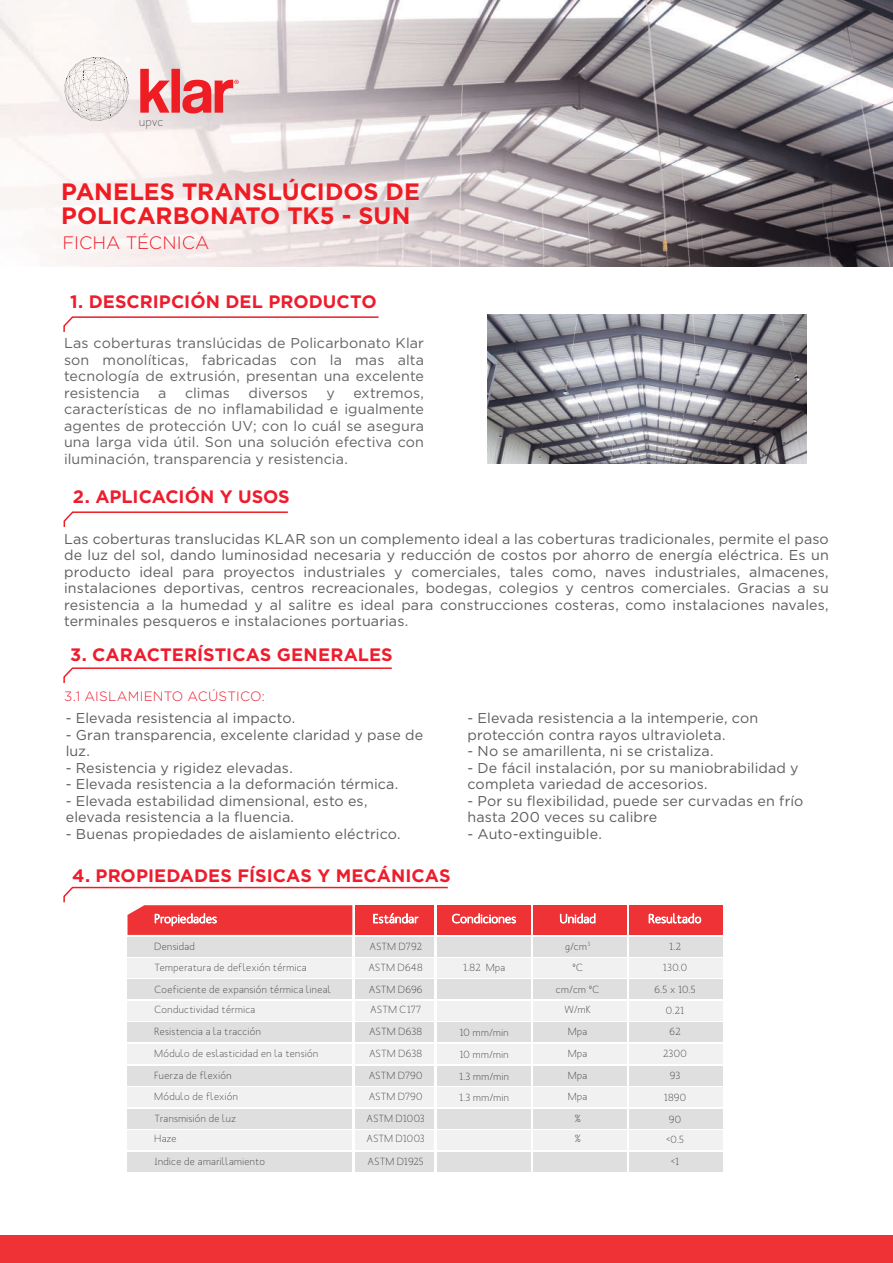
<style>
.page{position:relative;width:893px;height:1263px;background:#fff}
.page>*{position:absolute;margin:0;border:0;box-sizing:border-box;transform-origin:0 0}
.t1{font:700 23.7px/23.9px "Gotham";color:#ee1d23}
.t2{font:700 18px "Gotham";color:#ee1d2e}
.t3{font:300 18px "Gotham";color:#ee1d23}
.t4{font:14.25px/16.5px "Gotham";letter-spacing:.01em;color:#5d5d5d}
.t5{font:14.25px/16.5px "Gotham";letter-spacing:.005em;color:#636366;text-align:justify}
.t6{font:300 13.5px "Gotham";letter-spacing:.015em;color:#ee1d2e}
.t7{font:12.3px "Mank Sans";color:#57585a}
.t8{font:10.2px/21.5px "Mank Sans";letter-spacing:.035em;color:#3e3e3f}
</style>
<div class="page">
<img style="left:0;top:0;width:893px;height:266px">
<svg style="left:63px;top:316px;width:316px;height:16px"></svg>
<div style="left:0;top:1236px;width:893px;height:27px;background:#ee3236"></div>
<svg style="left:63px;top:511px;width:225px;height:16px"></svg>
<img style="left:52px;top:170px;width:385px;height:79px">
<svg style="left:140px;top:69px;width:99px;height:44px;background:#eb8385"></svg>
<svg style="left:63px;top:667px;width:329px;height:16px"></svg>
<div style="left:437px;top:905px;width:93px;height:30px;background:#ee3236"></div>
<div style="left:128px;top:937px;width:224px;height:19px;background:#dedfde"></div>
<div style="left:437px;top:937px;width:93px;height:19px;background:#dedfde"></div>
<div style="left:128px;top:958px;width:224px;height:20px;background:#f0f1f0"></div>
<div style="left:437px;top:958px;width:93px;height:20px;background:#f0f1f0"></div>
<div style="left:437px;top:980px;width:93px;height:19px;background:#dedfde"></div>
<div style="left:128px;top:980px;width:224px;height:19px;background:#dedfde"></div>
<div style="left:437px;top:1001px;width:93px;height:19px;background:#f0f1f0"></div>
<div style="left:128px;top:1001px;width:224px;height:19px;background:#f0f1f0"></div>
<div style="left:437px;top:1022px;width:93px;height:20px;background:#dedfde"></div>
<div style="left:128px;top:1022px;width:224px;height:20px;background:#dedfde"></div>
<div style="left:437px;top:1044px;width:93px;height:19px;background:#f0f1f0"></div>
<div style="left:128px;top:1044px;width:224px;height:19px;background:#f0f1f0"></div>
<div style="left:356px;top:937px;width:78px;height:19px;background:#dedfde"></div>
<div style="left:356px;top:958px;width:78px;height:20px;background:#f0f1f0"></div>
<div style="left:356px;top:980px;width:78px;height:19px;background:#dedfde"></div>
<div style="left:356px;top:1001px;width:78px;height:19px;background:#f0f1f0"></div>
<div style="left:356px;top:1022px;width:78px;height:20px;background:#dedfde"></div>
<div style="left:356px;top:1044px;width:78px;height:19px;background:#f0f1f0"></div>
<div style="left:128px;top:1066px;width:224px;height:19px;background:#dedfde"></div>
<div style="left:437px;top:1066px;width:93px;height:19px;background:#dedfde"></div>
<div style="left:128px;top:1087px;width:224px;height:20px;background:#f0f1f0"></div>
<div style="left:437px;top:1087px;width:93px;height:20px;background:#f0f1f0"></div>
<div style="left:437px;top:1109px;width:93px;height:19px;background:#dedfde"></div>
<div style="left:128px;top:1109px;width:224px;height:19px;background:#dedfde"></div>
<div style="left:437px;top:1130px;width:93px;height:20px;background:#f0f1f0"></div>
<div style="left:128px;top:1130px;width:224px;height:20px;background:#f0f1f0"></div>
<div style="left:437px;top:1152px;width:93px;height:19px;background:#dedfde"></div>
<div style="left:533px;top:905px;width:94px;height:30px;background:#ee3236"></div>
<div style="left:533px;top:937px;width:94px;height:19px;background:#dedfde"></div>
<div style="left:533px;top:958px;width:94px;height:20px;background:#f0f1f0"></div>
<div style="left:533px;top:980px;width:94px;height:19px;background:#dedfde"></div>
<div style="left:533px;top:1001px;width:94px;height:19px;background:#f0f1f0"></div>
<div style="left:533px;top:1022px;width:94px;height:20px;background:#dedfde"></div>
<div style="left:533px;top:1044px;width:94px;height:19px;background:#f0f1f0"></div>
<div style="left:533px;top:1066px;width:94px;height:19px;background:#dedfde"></div>
<div style="left:533px;top:1087px;width:94px;height:20px;background:#f0f1f0"></div>
<div style="left:533px;top:1109px;width:94px;height:19px;background:#dedfde"></div>
<div style="left:533px;top:1130px;width:94px;height:20px;background:#f0f1f0"></div>
<div style="left:533px;top:1152px;width:94px;height:19px;background:#dedfde"></div>
<div style="left:128px;top:1152px;width:224px;height:19px;background:#dedfde"></div>
<div style="left:356px;top:1066px;width:78px;height:19px;background:#dedfde"></div>
<div style="left:356px;top:1087px;width:78px;height:20px;background:#f0f1f0"></div>
<div style="left:356px;top:1109px;width:78px;height:19px;background:#dedfde"></div>
<div style="left:356px;top:1130px;width:78px;height:20px;background:#f0f1f0"></div>
<div style="left:356px;top:1152px;width:78px;height:19px;background:#dedfde"></div>
<svg style="left:560px;top:913px;width:35px;height:10px"></svg>
<div style="left:630px;top:905px;width:93px;height:30px;background:#ee3236"></div>
<div style="left:630px;top:937px;width:93px;height:19px;background:#dedfde"></div>
<div style="left:630px;top:958px;width:93px;height:20px;background:#f0f1f0"></div>
<div style="left:630px;top:980px;width:93px;height:19px;background:#dedfde"></div>
<div style="left:630px;top:1001px;width:93px;height:19px;background:#f0f1f0"></div>
<div style="left:630px;top:1022px;width:93px;height:20px;background:#dedfde"></div>
<div style="left:630px;top:1044px;width:93px;height:19px;background:#f0f1f0"></div>
<div style="left:630px;top:1066px;width:93px;height:19px;background:#dedfde"></div>
<div style="left:630px;top:1087px;width:93px;height:20px;background:#f0f1f0"></div>
<div style="left:630px;top:1109px;width:93px;height:19px;background:#dedfde"></div>
<div style="left:630px;top:1130px;width:93px;height:20px;background:#f0f1f0"></div>
<div style="left:630px;top:1152px;width:93px;height:19px;background:#dedfde"></div>
<svg style="left:649px;top:913px;width:52px;height:11px"></svg>
<svg style="left:63px;top:886px;width:453px;height:49px"></svg>
<svg style="left:65px;top:56px;width:67px;height:65px"></svg>
<svg style="left:60px;top:1px;width:10px;height:7px"></svg>
<img style="left:487px;top:315px;width:319px;height:149px">
<p class="t7" style="left:139px;top:114px;width:26px">upvc</p>
<h1 class="t1" style="left:61px;top:180px;width:360px">PANELES TRANSLÚCIDOS DE<br>POLICARBONATO TK5 - SUN</h1>
<p class="t3" style="left:62px;top:231px;width:148px">FICHA TÉCNICA</p>
<p class="t2" style="left:70px;top:290px;width:308px">1. DESCRIPCIÓN DEL PRODUCTO</p>
<p class="t5" style="left:64px;top:335px;width:362px">Las coberturas translúcidas de Policarbonato Klar son monolíticas, fabricadas con la mas alta tecnología de extrusión, presentan una excelente resistencia</p>
<p class="t5" style="left:158px;top:384px;width:10px">a</p>
<p class="t5" style="left:185px;top:384px;width:46px">climas</p>
<p class="t5" style="left:248px;top:384px;width:61px">diversos</p>
<p class="t5" style="left:326px;top:384px;width:10px">y</p>
<p class="t5" style="left:64px;top:384px;width:362px;text-indent:289px">extremos, características de no inflamabilidad e igualmente agentes de protección UV; con lo cuál se asegura una larga vida útil. Son una solución efectiva con iluminación, transparencia y resistencia.</p>
<p class="t2" style="left:73px;top:484px;width:218px">2. APLICACIÓN Y USOS</p>
<p class="t4" style="left:64px;top:530px;width:766px;text-align:justify">Las coberturas translucidas KLAR son un complemento ideal a las coberturas tradicionales, permite el paso de luz del sol, dando luminosidad necesaria y reducción de costos por ahorro de energía eléctrica. Es un producto ideal para proyectos industriales y comerciales, tales como, naves industriales, almacenes, instalaciones deportivas, centros recreacionales, bodegas, colegios y centros comerciales. Gracias a su resistencia a la humedad y al salitre es ideal para construcciones costeras, como instalaciones navales, terminales pesqueros e instalaciones portuarias.</p>
<p class="t2" style="left:70px;top:642px;width:324px">3. CARACTERÍSTICAS GENERALES</p>
<p class="t6" style="left:64px;top:688px;width:202px">3.1 AISLAMIENTO ACÚSTICO:</p>
<p class="t4" style="left:66px;top:710px;width:231px">- Elevada resistencia al impacto.</p>
<p class="t4" style="left:66px;top:726px;width:359px">- Gran transparencia, excelente claridad y pase de luz.</p>
<p class="t4" style="left:66px;top:759px;width:229px">- Resistencia y rigidez elevadas.</p>
<p class="t4" style="left:66px;top:776px;width:334px">- Elevada resistencia a la deformación térmica.</p>
<p class="t4" style="left:66px;top:792px;width:303px">- Elevada estabilidad dimensional, esto es, elevada resistencia a la fluencia.</p>
<p class="t4" style="left:66px;top:825px;width:336px">- Buenas propiedades de aislamiento eléctrico.</p>
<p class="t2" style="left:72px;top:864px;width:380px">4. PROPIEDADES FÍSICAS Y MECÁNICAS</p>
<p class="t4" style="left:468px;top:710px;width:292px">- Elevada resistencia a la intemperie, con protección contra rayos ultravioleta.</p>
<p class="t4" style="left:468px;top:743px;width:248px">- No se amarillenta, ni se cristaliza.</p>
<p class="t4" style="left:468px;top:759px;width:333px">- De fácil instalación, por su maniobrabilidad y completa variedad de accesorios.</p>
<p class="t4" style="left:468px;top:792px;width:337px">- Por su flexibilidad, puede ser curvadas en frío hasta 200 veces su calibre</p>
<p class="t4" style="left:468px;top:825px;width:136px">- Auto-extinguible.</p>
<p class="t8" style="left:155px;top:935px;width:153px;line-height:21px">Densidad<br>Temperatura de deflexión térmica</p>
<p class="t8" style="left:155px;top:979px;width:178px;line-height:20.4px">Coeficiente de expansión térmica lineal<br>Conductividad térmica</p>
<p class="t8" style="left:155px;top:1021px;width:165px">Resistencia a la tracción<br>Módulo de eslasticidad en la tensión<br>Fuerza de flexión<br>Módulo de flexión</p>
<p class="t8" style="left:155px;top:1108px;width:83px;line-height:20.4px">Transmisión de luz<br>Haze</p>
<p class="t8" style="left:155px;top:1150px;width:112px">Indice de amarillamiento</p>
<p class="t8" style="left:368px;top:935px;width:56px;line-height:21px">ASTM D792<br>ASTM D648</p>
<p class="t8" style="left:369px;top:979px;width:55px;line-height:20.4px">ASTM D696<br>ASTM C177</p>
<p class="t8" style="left:369px;top:1021px;width:55px;text-align:justify">ASTM D638<br>ASTM D638<br>ASTM D790<br>ASTM D790</p>
<p class="t8" style="left:366px;top:1108px;width:60px;line-height:20.4px">ASTM D1003<br>ASTM D1003</p>
<p class="t8" style="left:368px;top:1150px;width:58px">ASTM D1925</p>
<p class="t8" style="left:463px;top:956px;width:43px">1.82 Mpa</p>
<p class="t8" style="left:459px;top:1021px;width:51px;line-height:22.2px;text-align:justify">10 mm/min 10 mm/min 1.3 mm/min</p>
<p class="t8" style="left:459px;top:1086px;width:51px">1.3 mm/min</p>
<p class="t8" style="left:565px;top:935px;width:27px;line-height:21px;text-align:center">g/cm<sup>3 </sup>ºC</p>
<p class="t8" style="left:564px;top:998px;width:28px;line-height:22.2px;text-align:center">W/mK<br>Mpa<br>Mpa</p>
<p class="t8" style="left:556px;top:978px;width:45px">cm/cm ºC</p>
<p class="t8" style="left:568px;top:1065px;width:20px;line-height:21px">Mpa<br>Mpa</p>
<p class="t8" style="left:575px;top:1108px;width:8px;line-height:20.4px">% %</p>
<p class="t8" style="left:663px;top:935px;width:26px;line-height:21px;text-align:center">1.2<br>130.0</p>
<p class="t8" style="left:654px;top:978px;width:43px;text-align:center">6.5 x 10.5<br>0.21<br>62<br>2300<br>93<br>1890<br>90</p>
<p class="t8" style="left:666px;top:1129px;width:19px;line-height:22px;text-align:center">&lt;0.5 &lt;1</p>
</div>
